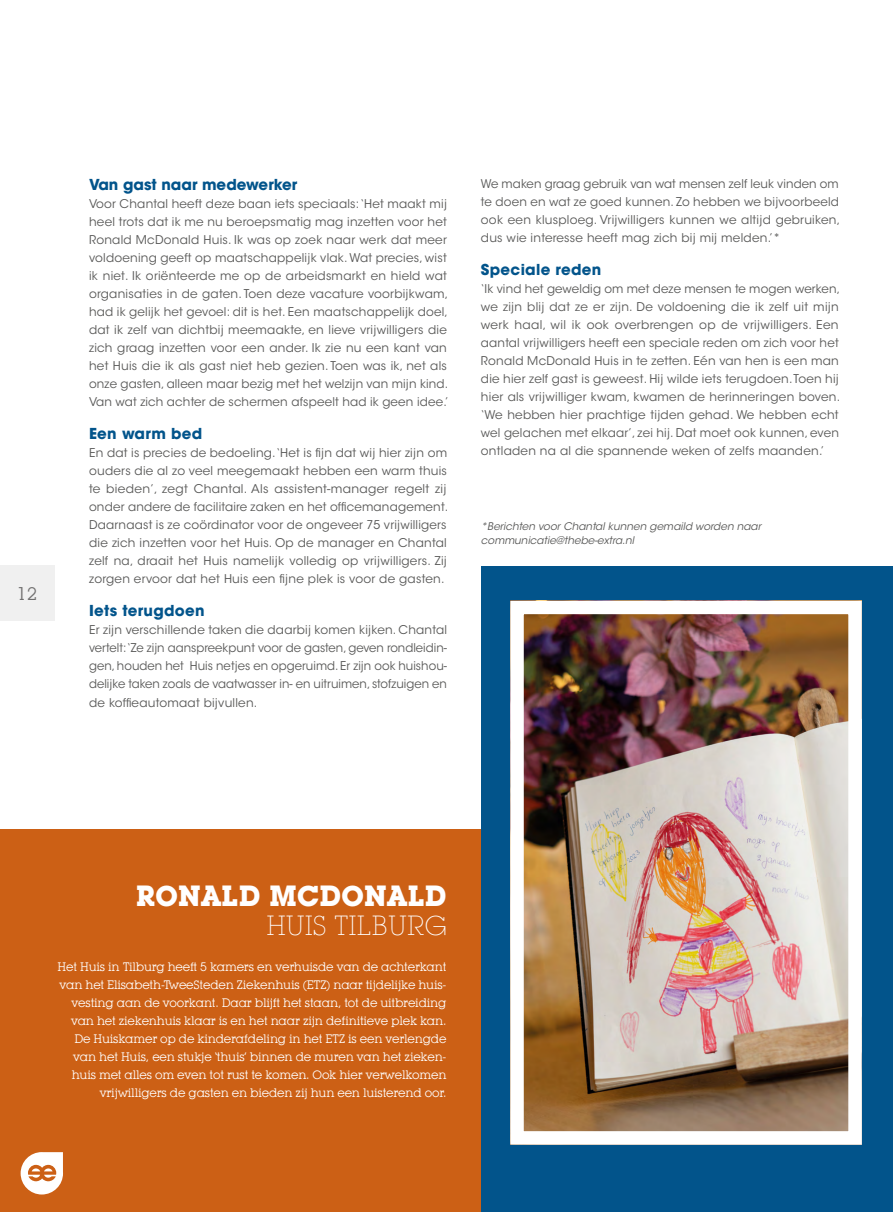
<style>
.page{position:relative;width:893px;height:1212px;background:#fff}
.page>*{position:absolute;margin:0;border:0;box-sizing:border-box;transform-origin:0 0}
.t1{font:700 28.5px "Lubalin Graph IT Cby BT";letter-spacing:.01em;color:#fff}
.t2{font:300 27px "Lubalin Graph IT Cby BT Xtra";color:#fff}
.t3{font:18px "Lubalin Graph IT Cby BT";color:#706f6f}
.t4{font:700 15px "ITC Avant Garde Std";letter-spacing:.02em;color:#02548b}
.t5{font:700 15px "ITC Avant Garde Std";color:#02548b}
.t6{font:12px/18px "ITC Avant Garde Std";letter-spacing:.02em;color:#575756}
.t7{font:12px/18px "Lubalin Graph IT Cby BT";letter-spacing:-.015em;color:#fff;text-align:right}
.t8{font:italic 10.5px/13.5px "ITC Avant Garde Std";color:#575756}
</style>
<div class="page">
<div style="left:0;top:829px;width:486px;height:383px;background:#cc6015"></div>
<div style="left:481px;top:567px;width:412px;height:645px;background:#02548b"></div>
<div style="left:0;top:566px;width:54px;height:55px;background:#f0f0f0"></div>
<img style="left:525px;top:616px;width:322px;height:513px">
<div style="left:510px;top:601px;width:352px;height:543px;border:14px solid #fff"></div>
<svg style="left:21px;top:1152px;width:42px;height:42px"></svg>
<h3 class="t3" style="left:17px;top:582px;width:22px">12</h3>
<p class="t5" style="left:89px;top:175px;width:210px">Van gast naar medewerker</p>
<p class="t6" style="left:89px;top:195px;width:361px">Voor Chantal heeft deze baan iets speciaals: ‘Het maakt mij heel trots dat ik me nu beroepsmatig mag inzetten voor het Ronald McDonald Huis. Ik was op zoek naar werk dat meer voldoening geeft op maatschappelijk vlak. Wat precies, wist ik niet. Ik oriënteerde me op de arbeidsmarkt en hield wat organisaties in de gaten. Toen deze vacature voorbijkwam, had ik gelijk het gevoel: dit is het. Een maatschappelijk doel, dat ik zelf van dichtbij meemaakte, en lieve vrijwilligers die zich graag inzetten voor een ander. Ik zie nu een kant van het Huis die ik als gast niet heb gezien. Toen was ik, net als onze gasten, alleen maar bezig met het welzijn van mijn kind.<br>Van wat zich achter de schermen afspeelt had ik geen idee.’</p>
<p class="t4" style="left:89px;top:424px;width:115px">Een warm bed</p>
<p class="t6" style="left:89px;top:444px;width:361px">En dat is precies de bedoeling. ‘Het is fijn dat wij hier zijn om ouders die al zo veel meegemaakt hebben een warm thuis te bieden’, zegt Chantal. Als assistent-manager regelt zij onder andere de facilitaire zaken en het officemanagement.<br>Daarnaast is ze coördinator voor de ongeveer 75 vrijwilligers die zich inzetten voor het Huis. Op de manager en Chantal zelf na, draait het Huis namelijk volledig op vrijwilligers. Zij zorgen ervoor dat het Huis een fijne plek is voor de gasten.</p>
<p class="t4" style="left:89px;top:601px;width:117px">Iets terugdoen</p>
<p class="t6" style="left:89px;top:621px;width:360px;text-align:justify">Er zijn verschillende taken die daarbij komen kijken. Chantal vertelt: ‘Ze zijn aanspreekpunt voor de gasten, geven rondleidin&shy;gen, houden het Huis netjes en opgeruimd. Er zijn ook huishou&shy;delijke taken zoals de vaatwasser in- en uitruimen, stofzuigen en de koffieautomaat bijvullen.</p>
<p class="t6" style="left:481px;top:175px;width:361px;text-align:justify">We maken graag gebruik van wat mensen zelf leuk vinden om te doen en wat ze goed kunnen. Zo hebben we bijvoorbeeld ook een klusploeg. Vrijwilligers kunnen we altijd gebruiken, dus wie interesse heeft mag zich bij mij melden.’*</p>
<p class="t4" style="left:481px;top:260px;width:122px">Speciale reden</p>
<p class="t6" style="left:481px;top:280px;width:361px">‘Ik vind het geweldig om met deze mensen te mogen werken, we zijn blij dat ze er zijn. De voldoening die ik zelf uit mijn werk haal, wil ik ook overbrengen op de vrijwilligers. Een aantal vrijwilligers heeft een speciale reden om zich voor het Ronald McDonald Huis in te zetten. Eén van hen is een man die hier zelf gast is geweest. Hij wilde iets terugdoen. Toen hij hier als vrijwilliger kwam, kwamen de herinneringen boven. ‘We hebben hier prachtige tijden gehad. We hebben echt wel gelachen met elkaar’, zei hij. Dat moet ook kunnen, even ontladen na al die spannende weken of zelfs maanden.’</p>
<p class="t8" style="left:481px;top:520px;width:282px">*Berichten voor Chantal kunnen gemaild worden naar communicatie@thebe-extra.nl</p>
<h1 class="t1" style="left:136px;top:879px;width:312px">RONALD MCDONALD</h1>
<h2 class="t2" style="left:266px;top:909px;width:182px">HUIS TILBURG</h2>
<p class="t7" style="left:58px;top:957px;width:390px">Het Huis in Tilburg heeft 5 kamers en verhuisde van de achterkant van het Elisabeth-TweeSteden Ziekenhuis (ETZ) naar tijdelijke huis&shy;vesting aan de voorkant. Daar blijft het staan, tot de uitbreiding van het ziekenhuis klaar is en het naar zijn definitieve plek kan.<br>De Huiskamer op de kinderafdeling in het ETZ is een verlengde van het Huis, een stukje ‘thuis’ binnen de muren van het zieken&shy;huis met alles om even tot rust te komen. Ook hier verwelkomen vrijwilligers de gasten en bieden zij hun een luisterend oor.</p>
</div>
